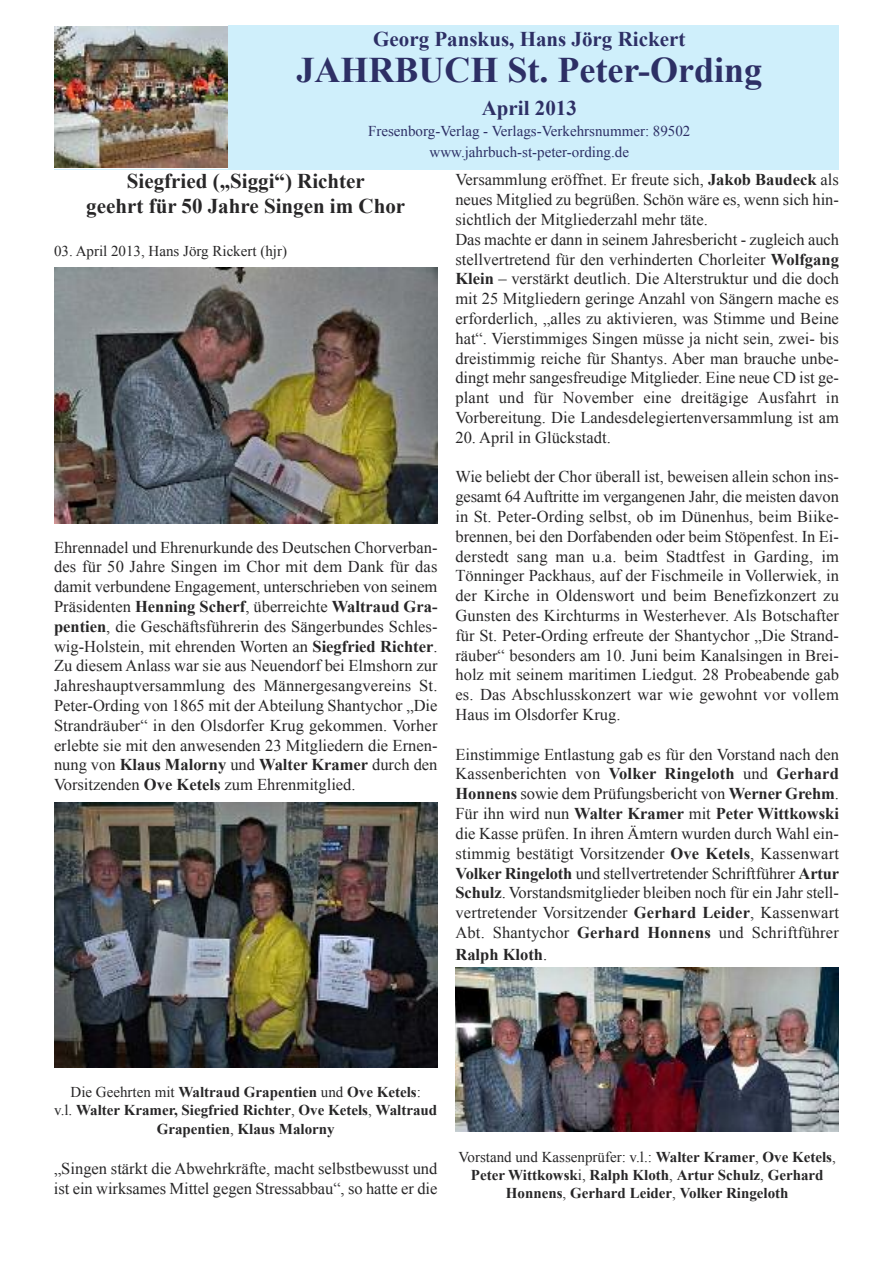
<style>
.page{position:relative;width:893px;height:1263px;background:#fff}
.page>*{position:absolute;margin:0;border:0;box-sizing:border-box;transform-origin:0 0}
.t1{font:700 36px "Times New Roman";color:#2d2f65}
.t2{font:700 21px/25.2px "Times New Roman";color:#272627;text-align:center}
.t3{font:700 21px "Times New Roman";color:#2d2f65}
.t4{font:16.5px/19.8px "Times New Roman";color:#272627;text-align:justify}
.t5{font:700 16.5px "Times New Roman";color:#272627}
.t6{font:700 15px/18.5px "Times New Roman";color:#272627;text-align:center}
.t7{font:15px/20.7px "Times New Roman";color:#2d2f65;text-align:center}
.t8{font:15px "Times New Roman";color:#272627}
.s1{font-weight:700}
.s2{font-weight:400}
</style>
<div class="page">
<img style="left:54px;top:268px;width:383px;height:255px">
<div style="left:54px;top:25px;width:785px;height:144px;background:#cfeffb"></div>
<img style="left:54px;top:27px;width:173px;height:141px">
<img style="left:455px;top:968px;width:384px;height:163px">
<img style="left:54px;top:803px;width:383px;height:264px">
<p class="t3" style="left:373px;top:28px;width:314px">Georg Panskus, Hans Jörg Rickert</p>
<h1 class="t1" style="left:296px;top:50px;width:467px">JAHRBUCH St. Peter-Ording</h1>
<p class="t3" style="left:482px;top:96px;width:97px">April 2013</p>
<p class="t7" style="left:368px;top:121px;width:324px">Fresenborg-Verlag - Verlags-Verkehrsnummer: 89502 www.jahrbuch-st-peter-ording.de</p>
<p class="t2" style="left:86px;top:168px;width:320px">Siegfried („Siggi“) Richter<br>geehrt für 50 Jahre Singen im Chor</p>
<p class="t8" style="left:54px;top:242px;width:235px">03. April 2013, Hans Jörg Rickert (hjr)</p>
<p class="t4" style="left:54px;top:537px;width:385px">Ehrennadel und Ehrenurkunde des Deutschen Chorverban&shy;des für 50 Jahre Singen im Chor mit dem Dank für das damit verbundene Engagement, unterschrieben von seinem Präsidenten <span class="s1">Henning Scherf</span>, überreichte <span class="s1">Waltraud Gra&shy;pentien</span>, die Geschäftsführerin des Sängerbundes Schles&shy;wig-Holstein, mit ehrenden Worten an <span class="s1">Siegfried Richter</span>.<br>Zu diesem Anlass war sie aus Neuendorf bei Elmshorn zur Jahreshauptversammlung des Männergesangvereins St.<br>Peter-Ording von 1865 mit der Abteilung Shantychor „Die Strandräuber“ in den Olsdorfer Krug gekommen. Vorher erlebte sie mit den anwesenden 23 Mitgliedern die Ernen&shy;nung von <span class="s1">Klaus Malorny</span> und <span class="s1">Walter Kramer</span> durch den Vorsitzenden <span class="s1">Ove Ketels</span> zum Ehrenmitglied.</p>
<p class="t4" style="left:455px;top:170px;width:385px;text-align:left">Versammlung eröffnet. Er freute sich, <span class="s1">Jakob Baudeck</span> als neues Mitglied zu begrüßen. Schön wäre es, wenn sich hin&shy;sichtlich der Mitgliederzahl mehr täte.<br>Das machte er dann in seinem Jahresbericht - zugleich auch stellvertretend für den verhinderten Chorleiter <span class="s1">Wolfgang Klein</span> – verstärkt deutlich. Die Alterstruktur und die doch mit 25 Mitgliedern geringe Anzahl von Sängern mache es erforderlich, „alles zu aktivieren, was Stimme und Beine hat“. Vierstimmiges Singen müsse ja nicht sein, zwei- bis dreistimmig reiche für Shantys. Aber man brauche unbe&shy;dingt mehr sangesfreudige Mitglieder. Eine neue CD ist ge&shy;plant und für November eine dreitägige Ausfahrt in Vorbereitung. Die Landesdelegiertenversammlung ist am</p>
<p class="t4" style="left:455px;top:427px;width:157px">20. April in Glückstadt.</p>
<p class="t4" style="left:455px;top:467px;width:385px">Wie beliebt der Chor überall ist, beweisen allein schon ins&shy;gesamt 64 Auftritte im vergangenen Jahr, die meisten davon in St. Peter-Ording selbst, ob im Dünenhus, beim Biike&shy;brennen, bei den Dorfabenden oder beim Stöpenfest. In Ei&shy;derstedt sang man u.a. beim Stadtfest in Garding, im Tönninger Packhaus, auf der Fischmeile in Vollerwiek, in der Kirche in Oldenswort und beim Benefizkonzert zu Gunsten des Kirchturms in Westerhever. Als Botschafter für St. Peter-Ording erfreute der Shantychor „Die Strand&shy;räuber“ besonders am 10. Juni beim Kanalsingen in Brei&shy;holz mit seinem maritimen Liedgut. 28 Probeabende gab es. Das Abschlusskonzert war wie gewohnt vor vollem Haus im Olsdorfer Krug.</p>
<p class="t4" style="left:455px;top:744px;width:385px">Einstimmige Entlastung gab es für den Vorstand nach den Kassenberichten von <span class="s1">Volker Ringeloth</span> und <span class="s1">Gerhard Honnens</span> sowie dem Prüfungsbericht von <span class="s1">Werner Grehm</span>.<br>Für ihn wird nun <span class="s1">Walter Kramer</span> mit <span class="s1">Peter Wittkowski </span>die Kasse prüfen. In ihren Ämtern wurden durch Wahl ein&shy;stimmig bestätigt Vorsitzender <span class="s1">Ove Ketels</span>, Kassenwart <span class="s1">Volker Ringeloth</span> und stellvertretender Schriftführer <span class="s1">Artur Schulz</span>. Vorstandsmitglieder bleiben noch für ein Jahr stell&shy;vertretender Vorsitzender <span class="s1">Gerhard Leider</span>, Kassenwart Abt. Shantychor <span class="s1">Gerhard Honnens</span> und Schriftführer</p>
<p class="t5" style="left:455px;top:946px;width:93px">Ralph Kloth<span class="s2">.</span></p>
<p class="t6" style="left:54px;top:1083px;width:385px"><span class="s2">Die Geehrten mit</span> Waltraud Grapentien <span class="s2">und</span> Ove Ketels<span class="s2">:<br>v.l.</span> Walter Kramer, Siegfried Richter<span class="s2">,</span> Ove Ketels<span class="s2">,</span> Waltraud<br>Grapentien<span class="s2">,</span> Klaus Malorny</p>
<p class="t4" style="left:54px;top:1158px;width:385px">„Singen stärkt die Abwehrkräfte, macht selbstbewusst und ist ein wirksames Mittel gegen Stressabbau“, so hatte er die</p>
<p class="t6" style="left:459px;top:1148px;width:379px;line-height:18px"><span class="s2">Vorstand und Kassenprüfer: v.l.:</span> Walter Kramer<span class="s2">,</span> Ove Ketels<span class="s2">,<br></span>Peter Wittkowsk<span class="s2">i,</span> Ralph Kloth<span class="s2">,</span> Artur Schulz<span class="s2">,</span> Gerhard<br>Honnens<span class="s2">,</span> Gerhard Leider<span class="s2">,</span> Volker Ringeloth</p>
</div>
